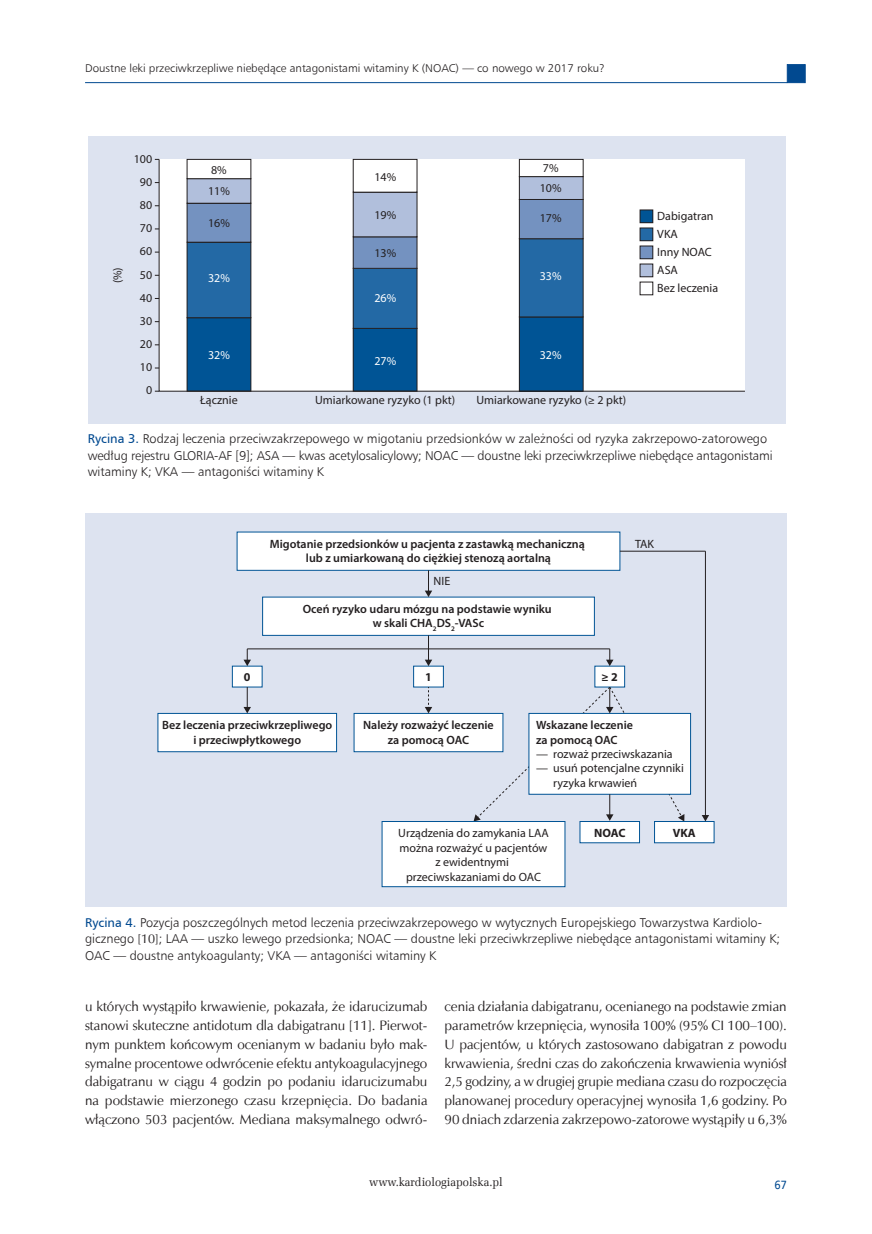
<style>
.page{position:relative;width:872px;height:1234px;background:#fff}
.page>*{position:absolute;margin:0;border:0;box-sizing:border-box;transform-origin:0 0}
._09_Tekst_PL{font:13.65px/18.8px "Zapf Humnst EU";color:#231f20;text-align:justify}
._26_Rycina_podpis{font:12.75px/16.5px "Humnst 777 Lt EU";color:#231f20}
.t1{font:12px/23.1px "Myriad Pro";color:#231f20}
.t2{font:600 12px/14.4px "Myriad Pro";color:#231f20;text-align:center}
.t3{font:12px "Zapf Ellipt EU";color:#231f20;scale:.95 1}
.t4{font:12px "Myriad Pro";color:#fff}
.t5{font:700 12px "Myriad Pro";color:#231f20}
.t6{font:12px "Humnst 777 EU";color:#014990;scale:.9 1}
.t7{font:11.25px "Humnst 777 Lt EU";color:#231f20}
.s1{font-family:"Humnst 777 EU";color:#014990}
.s2{font-family:"Zapf Humnst EU"}
</style>
<div class="page">
<hr style="left:85px;top:82px;width:702px;height:1px;background:#014990">
<div style="left:787px;top:64px;width:18px;height:19px;background:#014990;border:1px solid #014990"></div>
<div style="left:88px;top:137px;width:697px;height:287px;background:#dde3f0"></div>
<svg style="left:158px;top:159px;width:587px;height:233px;background:#c0d1e1"></svg>
<div style="left:85px;top:513px;width:702px;height:393px;background:#dde3f0"></div>
<div style="left:237px;top:532px;width:383px;height:38px;background:#fff"></div>
<div style="left:263px;top:597px;width:331px;height:38px;background:#fff"></div>
<div style="left:354px;top:713px;width:149px;height:38px;background:#fff"></div>
<div style="left:354px;top:713px;width:149px;height:39px;border:1px solid #005495"></div>
<div style="left:382px;top:821px;width:183px;height:65px;background:#fff"></div>
<div style="left:382px;top:821px;width:183px;height:65px;border:1px solid #005495"></div>
<div style="left:580px;top:821px;width:59px;height:21px;background:#fff"></div>
<div style="left:579px;top:821px;width:61px;height:22px;border:1px solid #005495"></div>
<div style="left:654px;top:821px;width:60px;height:21px;background:#fff"></div>
<div style="left:654px;top:821px;width:60px;height:22px;border:1px solid #005495"></div>
<div style="left:158px;top:713px;width:178px;height:38px;background:#fff"></div>
<div style="left:157px;top:713px;width:180px;height:39px;border:1px solid #005495"></div>
<div style="left:413px;top:666px;width:30px;height:21px;background:#fff"></div>
<div style="left:413px;top:665px;width:31px;height:22px;border:1px solid #005495"></div>
<div style="left:232px;top:666px;width:30px;height:21px;background:#fff"></div>
<div style="left:595px;top:666px;width:29px;height:21px;background:#fff"></div>
<div style="left:594px;top:665px;width:31px;height:22px;border:1px solid #005495"></div>
<div style="left:529px;top:713px;width:161px;height:81px;background:#fff"></div>
<svg style="left:425px;top:570px;width:7px;height:27px"></svg>
<svg style="left:425px;top:687px;width:7px;height:26px"></svg>
<svg style="left:473px;top:685px;width:211px;height:136px"></svg>
<svg style="left:243px;top:687px;width:8px;height:26px"></svg>
<svg style="left:425px;top:635px;width:7px;height:31px"></svg>
<svg style="left:243px;top:649px;width:8px;height:17px"></svg>
<svg style="left:606px;top:649px;width:7px;height:17px"></svg>
<hr style="left:705px;top:551px;width:1px;height:265px;background:#231f20">
<svg style="left:701px;top:814px;width:8px;height:7px"></svg>
<hr style="left:247px;top:648px;width:363px;height:1px;background:#231f20">
<hr style="left:620px;top:550px;width:85px;height:1px;background:#231f20">
<p class="t7" style="left:85px;top:61px;width:521px">Doustne leki przeciwkrzepliwe niebędące antagonistami witaminy K (NOAC) — co nowego w 2017 roku?</p>
<p class="t1" style="left:106px;top:283px;width:18px;rotate:-90deg">(%)</p>
<p class="t1" style="left:134px;top:147px;width:20px;text-align:right">100<br>90<br>80<br>70<br>60<br>50<br>40<br>30<br>20<br>10<br>0</p>
<p class="t1" style="left:208px;top:159px;width:23px;line-height:21.5px">8%<br>11%</p>
<p class="t1" style="left:208px;top:211px;width:23px">16%</p>
<p class="t4" style="left:208px;top:271px;width:23px">32%</p>
<p class="t4" style="left:208px;top:347px;width:23px">32%</p>
<p class="t1" style="left:200px;top:388px;width:39px">Łącznie</p>
<p class="t1" style="left:374px;top:165px;width:23px">14%</p>
<p class="t1" style="left:374px;top:203px;width:23px">19%</p>
<p class="t1" style="left:374px;top:241px;width:23px">13%</p>
<p class="t4" style="left:374px;top:291px;width:23px">26%</p>
<p class="t4" style="left:374px;top:353px;width:23px">27%</p>
<p class="t1" style="left:315px;top:388px;width:141px">Umiarkowane ryzyko (1 pkt)</p>
<p class="t1" style="left:540px;top:158px;width:23px;line-height:20px">7%<br>10%</p>
<p class="t1" style="left:540px;top:206px;width:23px">17%</p>
<p class="t4" style="left:540px;top:268px;width:23px">33%</p>
<p class="t4" style="left:540px;top:347px;width:23px">32%</p>
<p class="t1" style="left:476px;top:388px;width:151px">Umiarkowane ryzyko (≥ 2 pkt)</p>
<p class="t1" style="left:657px;top:206px;width:62px;line-height:18px">Dabigatran<br>VKA<br>Inny NOAC<br>ASA<br>Bez leczenia</p>
<p class="_26_Rycina_podpis" style="left:88px;top:430px;width:686px"><span class="s1">Rycina 3.</span> Rodzaj leczenia przeciwzakrzepowego w migotaniu przedsionków w zależności od ryzyka zakrzepowo-zatorowego według rejestru GLORIA-AF [9]; ASA — kwas acetylosalicylowy; NOAC — doustne leki przeciwkrzepliwe niebędące antagonistami witaminy K; VKA — antagoniści witaminy K</p>
<p class="t2" style="left:270px;top:536px;width:317px">Migotanie przedsionków u pacjenta z zastawką mechaniczną lub z umiarkowaną do ciężkiej stenozą aortalną</p>
<p class="t2" style="left:303px;top:601px;width:250px">Oceń ryzyko udaru mózgu na podstawie wyniku w skali CHA<sub>2</sub>DS<sub>2</sub>-VASc</p>
<p class="t1" style="left:433px;top:569px;width:18px">NIE</p>
<p class="t5" style="left:244px;top:669px;width:8px">0</p>
<p class="t5" style="left:425px;top:669px;width:8px">1</p>
<p class="t5" style="left:601px;top:669px;width:18px">≥ 2</p>
<p class="t1" style="left:635px;top:532px;width:20px">TAK</p>
<p class="t2" style="left:162px;top:717px;width:172px">Bez leczenia przeciwkrzepliwego i przeciwpłytkowego</p>
<p class="t2" style="left:363px;top:717px;width:132px">Należy rozważyć leczenie za pomocą OAC</p>
<p class="t2" style="left:536px;top:717px;width:98px;text-align:left">Wskazane leczenie za pomocą OAC</p>
<p class="t1" style="left:536px;top:742px;width:138px">— rozważ przeciwskazania</p>
<p class="t1" style="left:553px;top:760px;width:132px;line-height:14.4px;text-indent:-17px">— usuń potencjalne czynniki ryzyka krwawień</p>
<p class="t1" style="left:398px;top:825px;width:152px;line-height:14.4px;text-align:center">Urządzenia do zamykania LAA można rozważyć u pacjentów z ewidentnymi przeciwskazaniami do OAC</p>
<p class="t5" style="left:594px;top:825px;width:33px">NOAC</p>
<p class="t5" style="left:673px;top:825px;width:25px">VKA</p>
<p class="_26_Rycina_podpis" style="left:85px;top:913px;width:696px"><span class="s1">Rycina 4.</span> Pozycja poszczególnych metod leczenia przeciwzakrzepowego w wytycznych Europejskiego Towarzystwa Kardiolo&shy;gicznego <span class="s2">[10]</span>; LAA — uszko lewego przedsionka; NOAC — doustne leki przeciwkrzepliwe niebędące antagonistami witaminy K;<br>OAC — doustne antykoagulanty; VKA — antagoniści witaminy K</p>
<p class="_09_Tekst_PL" style="left:85px;top:996px;width:344px">u których wystąpiło krwawienie, pokazała, że idarucizumab stanowi skuteczne antidotum dla dabigatranu [11]. Pierwot&shy;nym punktem końcowym ocenianym w badaniu było mak&shy;symalne procentowe odwrócenie efektu antykoagulacyjnego dabigatranu w ciągu 4 godzin po podaniu idarucizumabu na podstawie mierzonego czasu krzepnięcia. Do badania włączono 503 pacjentów. Mediana maksymalnego odwró-</p>
<p class="_09_Tekst_PL" style="left:444px;top:996px;width:344px">cenia działania dabigatranu, ocenianego na podstawie zmian parametrów krzepnięcia, wynosiła 100% (95% CI 100–100).<br>U pacjentów, u których zastosowano dabigatran z powodu krwawienia, średni czas do zakończenia krwawienia wyniósł 2,5 godziny, a w drugiej grupie mediana czasu do rozpoczęcia planowanej procedury operacyjnej wynosiła 1,6 godziny. Po 90 dniach zdarzenia zakrzepowo-zatorowe wystąpiły u 6,3%</p>
<p class="t3" style="left:369px;top:1173px;width:142px">www.kardiologiapolska.pl</p>
<p class="t6" style="left:774px;top:1176px;width:15px">67</p>
</div>
